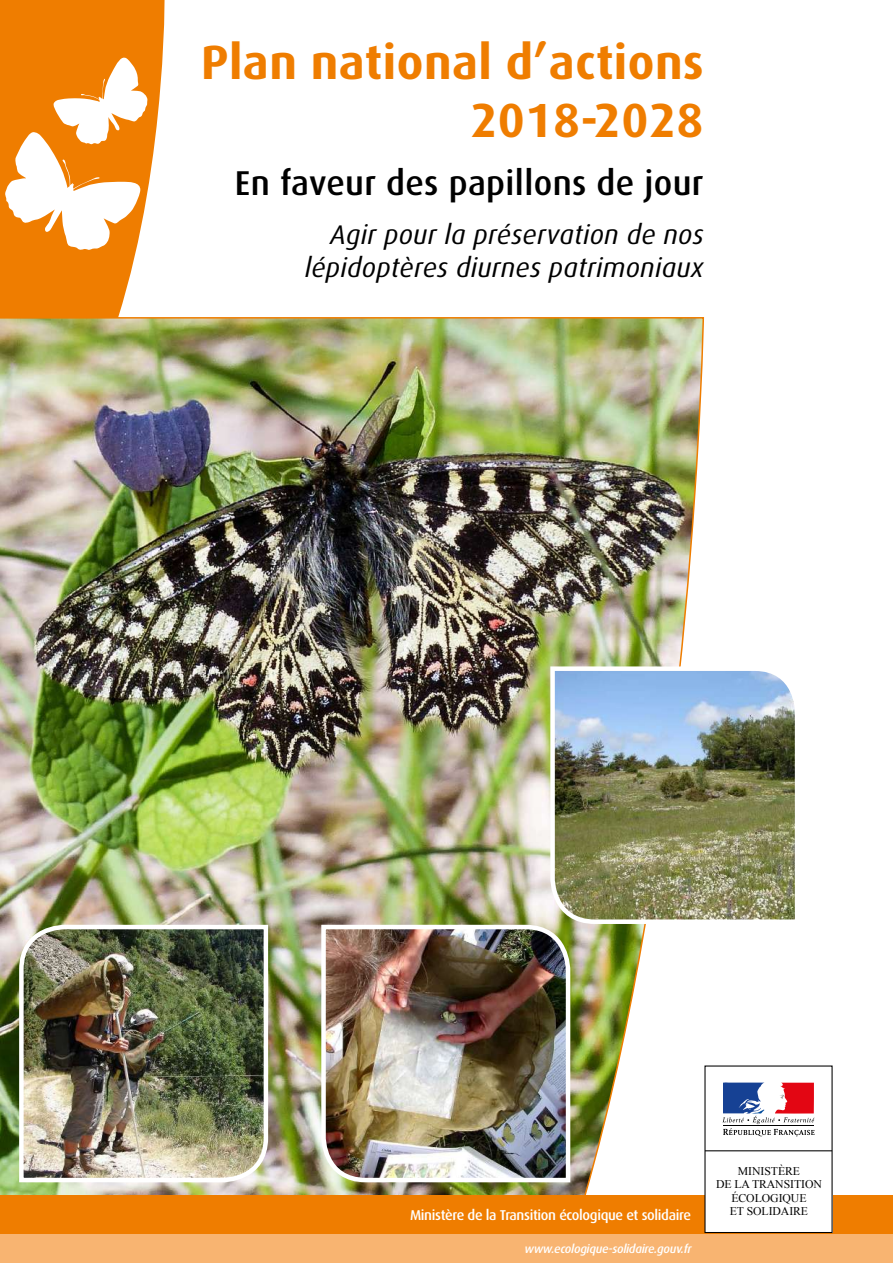
<style>
.page{position:relative;width:893px;height:1263px;background:#fff}
.page>*{position:absolute;margin:0;border:0;box-sizing:border-box;transform-origin:0 0}
.t1{font:700 48px/57.6px "Dax OT";letter-spacing:.01em;color:#ef7d00;text-align:right}
.t2{font:500 34.5px "Dax OT";letter-spacing:.01em;color:#000}
.t3{font:italic 27px/32.4px "Dax OT";letter-spacing:.01em;color:#000;text-align:right}
.t4{font:500 14.25px "Dax";letter-spacing:-.025em;color:#fff}
.t5{font:italic 500 12px "Dax";letter-spacing:-.025em;color:#fff}
.t6{font:11.7px/13.5px "Times New Roman";letter-spacing:-.005em;color:#000;text-align:center}
</style>
<div class="page">
<svg style="left:0;top:0;width:165px;height:316px;fill:#ef7d00"></svg>
<img style="left:0;top:316px;width:705px;height:879px">
<div style="left:0;top:1233px;width:893px;height:30px;background:#f8b471"></div>
<div style="left:0;top:1195px;width:893px;height:38px;background:#ef7d00"></div>
<div style="left:705px;top:1066px;width:127px;height:166px;background:#fff"></div>
<svg style="left:722px;top:1083px;width:93px;height:53px"></svg>
<hr style="left:705px;top:1150px;width:127px;height:1px;background:#000">
<img style="left:17px;top:922px;width:253px;height:262px">
<img style="left:319px;top:922px;width:254px;height:262px">
<img style="left:548px;top:664px;width:247px;height:262px">
<svg style="left:5px;top:55px;width:142px;height:195px"></svg>
<h1 class="t1" style="left:201px;top:34px;width:504px">Plan national d’actions<br>2018-2028</h1>
<p class="t2" style="left:235px;top:164px;width:470px">En faveur des papillons de jour</p>
<p class="t3" style="left:305px;top:219px;width:400px">Agir pour la préservation de nos lépidoptères diurnes patrimoniaux</p>
<p class="t4" style="left:410px;top:1207px;width:282px">Ministère de la Transition écologique et solidaire</p>
<p class="t5" style="left:524px;top:1242px;width:169px">www.ecologique-solidaire.gouv.fr</p>
<p class="t6" style="left:716px;top:1164px;width:107px">MINISTÈRE<br>DE LA TRANSITION<br>ÉCOLOGIQUE<br>ET SOLIDAIRE</p>
</div>
